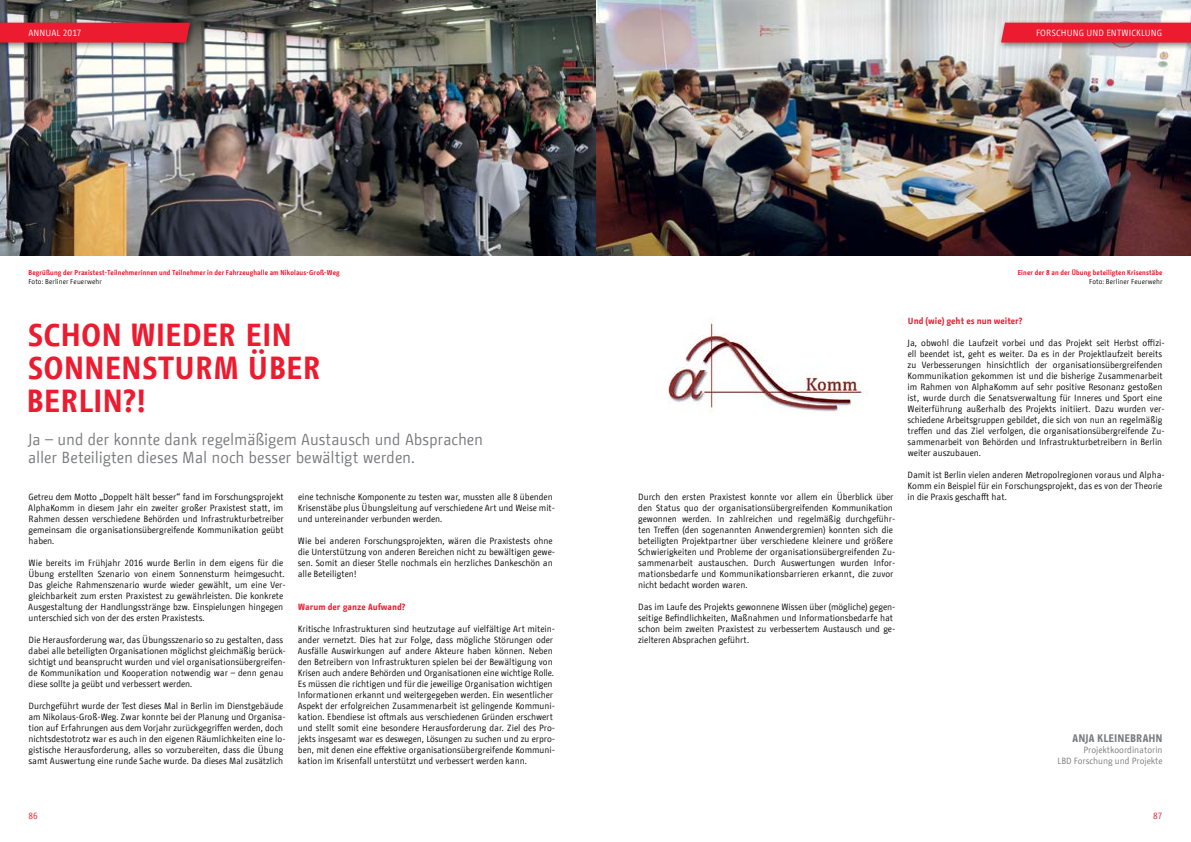
<style>
.page{position:relative;width:1191px;height:842px;background:#fff}
.page>*{position:absolute;margin:0;border:0;box-sizing:border-box;transform-origin:0 0}
.t1{font:700 32px/33px "BMF Change Sans Condensed";color:#ed1b2f}
.t2{font:16px/18px "BMF Change Sans Condensed";letter-spacing:-.005em;color:#77787b}
.t3{font:700 11px "BMF Change Sans Condensed";color:#77787b}
.t4{font:9px/11px "BMF Change Sans Condensed";color:#000}
.t5{font:700 9px "BMF Change Sans Condensed";color:#ed1b2f}
.t6{font:9px/11px "BMF Change Sans Condensed";color:#77787b;text-align:right}
.t7{font:9px "BMF Change Sans Condensed";letter-spacing:.015em;color:#fff}
.t8{font:9px "BMF Change Sans Condensed";color:#ed1b2f}
.t9{font:700 7px "BMF Change";letter-spacing:.02em;color:#ed1b2f}
.t10{font:7px "BMF Change";letter-spacing:.015em;color:#000}
</style>
<div class="page">
<img style="left:0;top:0;width:1191px;height:255px">
<img style="left:668px;top:320px;width:196px;height:93px">
<div style="left:0;top:19px;width:197px;height:31px;background:#000;opacity:.5"></div>
<div style="left:0;top:23px;width:190px;height:20px;background:#ed1b2f"></div>
<div style="left:997px;top:19px;width:194px;height:31px;background:#000;opacity:.5"></div>
<div style="left:1001px;top:23px;width:190px;height:20px;background:#ed1b2f"></div>
<p class="t7" style="left:28px;top:27px;width:55px">ANNUAL 2017</p>
<p class="t7" style="left:1036px;top:27px;width:128px">FORSCHUNG UND ENTWICKLUNG</p>
<p class="t9" style="left:28px;top:267px;width:313px">Begrüßung der Praxistest-Teilnehmerinnen und Teilnehmer in der Fahrzeughalle am Nikolaus-Groß-Weg</p>
<p class="t10" style="left:28px;top:276px;width:75px">Foto: Berliner Feuerwehr</p>
<h1 class="t1" style="left:26px;top:317px;width:296px">SCHON WIEDER EIN<br>SONNENSTURM ÜBER<br>BERLIN?!</h1>
<h2 class="t2" style="left:28px;top:430px;width:457px">Ja – und der konnte dank regelmäßigem Austausch und Absprachen aller Beteiligten dieses Mal noch besser bewältigt werden.</h2>
<p class="t4" style="left:28px;top:491px;width:257px;text-align:justify">Getreu dem Motto „Doppelt hält besser“ fand im Forschungsprojekt AlphaKomm in diesem Jahr ein zweiter großer Praxistest statt, im Rahmen dessen verschiedene Behörden und Infrastrukturbetreiber gemeinsam die organisationsübergreifende Kommunikation geübt haben.</p>
<p class="t4" style="left:28px;top:557px;width:259px">Wie bereits im Frühjahr 2016 wurde Berlin in dem eigens für die Übung erstellten Szenario von einem Sonnensturm heimgesucht.<br>Das gleiche Rahmenszenario wurde wieder gewählt, um eine Ver&shy;gleichbarkeit zum ersten Praxistest zu gewährleisten. Die konkrete Ausgestaltung der Handlungsstränge bzw. Einspielungen hingegen unterschied sich von der des ersten Praxistests.</p>
<p class="t4" style="left:29px;top:634px;width:259px">Die Herausforderung war, das Übungsszenario so zu gestalten, dass dabei alle beteiligten Organisationen möglichst gleichmäßig berück&shy;sichtigt und beansprucht wurden und viel organisationsübergreifen&shy;de Kommunikation und Kooperation notwendig war – denn genau diese sollte ja geübt und verbessert werden.</p>
<p class="t4" style="left:28px;top:700px;width:259px">Durchgeführt wurde der Test dieses Mal in Berlin im Dienstgebäude am Nikolaus-Groß-Weg. Zwar konnte bei der Planung und Organisa&shy;tion auf Erfahrungen aus dem Vorjahr zurückgegriffen werden, doch nichtsdestotrotz war es auch in den eigenen Räumlichkeiten eine lo&shy;gistische Herausforderung, alles so vorzubereiten, dass die Übung samt Auswertung eine runde Sache wurde. Da dieses Mal zusätzlich</p>
<p class="t4" style="left:298px;top:491px;width:259px">eine technische Komponente zu testen war, mussten alle 8 übenden<br>Krisenstäbe plus Übungsleitung auf verschiedene Art und Weise mit&shy;und untereinander verbunden werden.</p>
<p class="t4" style="left:298px;top:535px;width:259px">Wie bei anderen Forschungsprojekten, wären die Praxistests ohne die Unterstützung von anderen Bereichen nicht zu bewältigen gewe&shy;sen. Somit an dieser Stelle nochmals ein herzliches Dankeschön an alle Beteiligten!</p>
<p class="t5" style="left:298px;top:601px;width:109px">Warum der ganze Aufwand?</p>
<p class="t4" style="left:298px;top:623px;width:259px">Kritische Infrastrukturen sind heutzutage auf vielfältige Art mitein&shy;ander vernetzt. Dies hat zur Folge, dass mögliche Störungen oder Ausfälle Auswirkungen auf andere Akteure haben können. Neben den Betreibern von Infrastrukturen spielen bei der Bewältigung von Krisen auch andere Behörden und Organisationen eine wichtige Rolle.<br>Es müssen die richtigen und für die jeweilige Organisation wichtigen Informationen erkannt und weitergegeben werden. Ein wesentlicher Aspekt der erfolgreichen Zusammenarbeit ist gelingende Kommuni&shy;kation. Ebendiese ist oftmals aus verschiedenen Gründen erschwert und stellt somit eine besondere Herausforderung dar. Ziel des Pro&shy;jekts insgesamt war es deswegen, Lösungen zu suchen und zu erpro&shy;ben, mit denen eine effektive organisationsübergreifende Kommuni&shy;kation im Krisenfall unterstützt und verbessert werden kann.</p>
<p class="t9" style="left:1017px;top:267px;width:146px">Einer der 8 an der Übung beteiligten Krisenstäbe</p>
<p class="t10" style="left:1089px;top:276px;width:75px">Foto: Berliner Feuerwehr</p>
<p class="t4" style="left:638px;top:491px;width:259px">Durch den ersten Praxistest konnte vor allem ein Überblick über den Status quo der organisationsübergreifenden Kommunikation gewonnen werden. In zahlreichen und regelmäßig durchgeführ&shy;ten Treffen (den sogenannten Anwendergremien) konnten sich die beteiligten Projektpartner über verschiedene kleinere und größere Schwierigkeiten und Probleme der organisationsübergreifenden Zu&shy;sammenarbeit austauschen. Durch Auswertungen wurden Infor&shy;mationsbedarfe und Kommunikationsbarrieren erkannt, die zuvor nicht bedacht worden waren.</p>
<p class="t4" style="left:638px;top:601px;width:259px">Das im Laufe des Projekts gewonnene Wissen über (mögliche) gegen&shy;seitige Befindlichkeiten, Maßnahmen und Informationsbedarfe hat schon beim zweiten Praxistest zu verbessertem Austausch und ge&shy;zielteren Absprachen geführt.</p>
<p class="t5" style="left:907px;top:314px;width:116px">Und (wie) geht es nun weiter?</p>
<p class="t4" style="left:907px;top:337px;width:259px">Ja, obwohl die Laufzeit vorbei und das Projekt seit Herbst offizi&shy;ell beendet ist, geht es weiter. Da es in der Projektlaufzeit bereits zu Verbesserungen hinsichtlich der organisationsübergreifenden Kommunikation gekommen ist und die bisherige Zusammenarbeit im Rahmen von AlphaKomm auf sehr positive Resonanz gestoßen ist, wurde durch die Senatsverwaltung für Inneres und Sport eine Weiterführung außerhalb des Projekts initiiert. Dazu wurden ver&shy;schiedene Arbeitsgruppen gebildet, die sich von nun an regelmäßig treffen und das Ziel verfolgen, die organisationsübergreifende Zu&shy;sammenarbeit von Behörden und Infrastrukturbetreibern in Berlin weiter auszubauen.</p>
<p class="t4" style="left:907px;top:469px;width:259px">Damit ist Berlin vielen anderen Metropolregionen voraus und Alpha-<br>Komm ein Beispiel für ein Forschungsprojekt, das es von der Theorie in die Praxis geschafft hat.</p>
<p class="t3" style="left:1072px;top:731px;width:91px">ANJA KLEINEBRAHN</p>
<p class="t6" style="left:1057px;top:744px;width:107px">Projektkoordinatorin<br>LBD Forschung und Projekte</p>
<p class="t8" style="left:28px;top:810px;width:11px">86</p>
<p class="t8" style="left:1153px;top:810px;width:11px">87</p>
</div>
